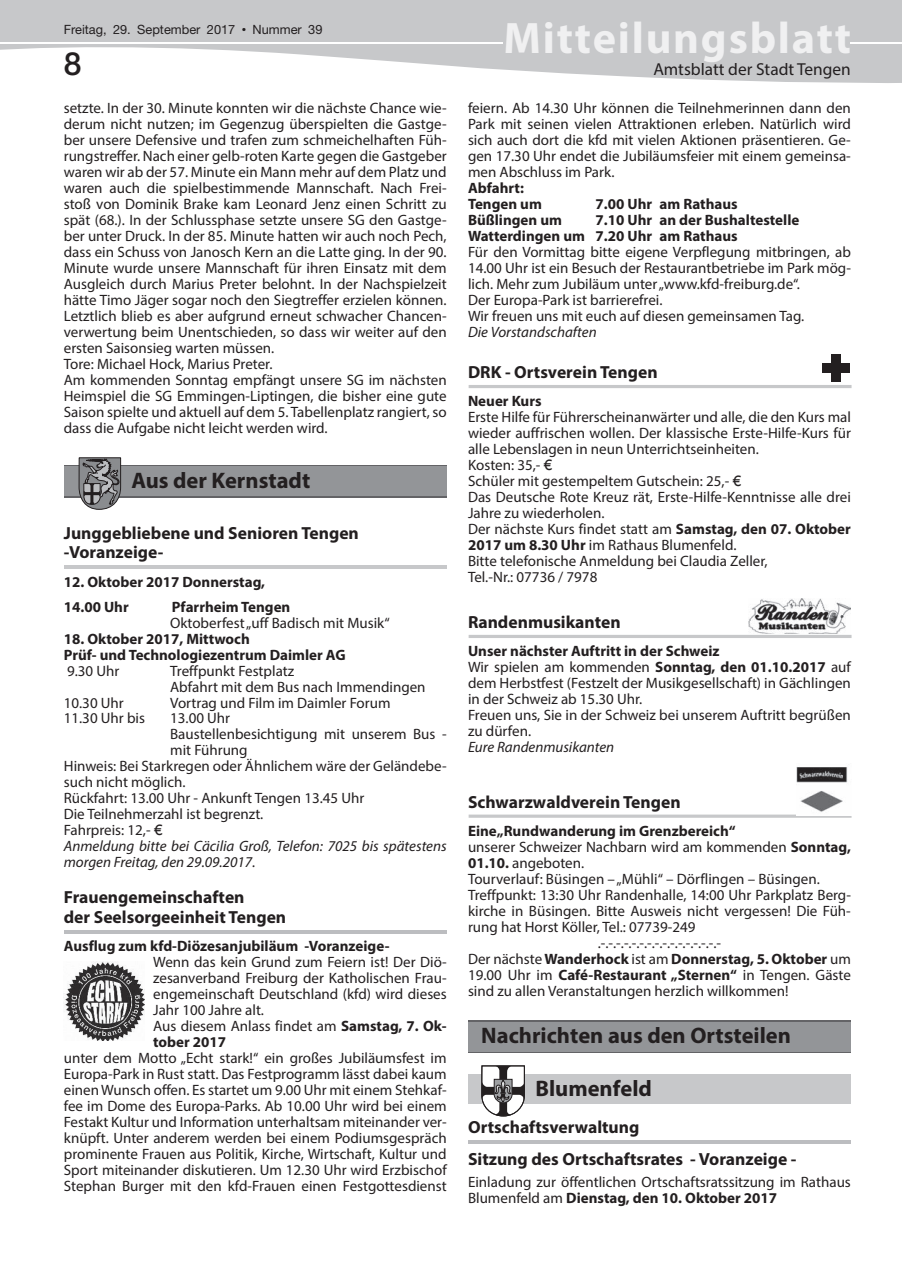
<style>
.page{position:relative;width:902px;height:1280px;background:#fff}
.page>*{position:absolute;margin:0;border:0;box-sizing:border-box;transform-origin:0 0}
.t1{font:700 44.25px "Myriad Pro";letter-spacing:.04em;color:#f0f0f1}
.t2{font:500 31.95px "Helvetica Neue";color:#231f20}
.t3{font:700 22.5px "Myriad Pro";color:#231f20}
.t4{font:700 17.55px/19.2px "Myriad Pro";color:#231f20}
.t5{font:17.4px "Myriad Pro";color:#231f20}
.t6{font:15px/16px "Myriad Pro";color:#231f20}
.t7{font:700 15px/16px "Myriad Pro";color:#231f20}
.t8{font:italic 15px "Myriad Pro";color:#231f20}
.t9{font:12.75px "Helvetica Neue";color:#231f20}
.s1{font-family:"M Twentieth Century";font-weight:500}
.s2{font-size:12.9px}
.s3{font-family:"Gill Sans"}
.s4{font-weight:700}
.s5{font-weight:400}
</style>
<div class="page">
<svg style="left:0;top:0;width:901px;height:83px;fill:#c7c8ca"></svg>
<div style="left:505px;top:22px;width:344px;height:40px;background:#c7c8ca"></div>
<hr style="left:0;top:42px;width:502px;height:1px;background:#fff">
<hr style="left:850px;top:42px;width:51px;height:1px;background:#fff">
<hr style="left:64px;top:566px;width:382px;height:3px;background:#c7c8ca">
<hr style="left:64px;top:930px;width:382px;height:3px;background:#bcbdc0">
<div style="left:64px;top:465px;width:382px;height:32px;background:#636366"></div>
<div style="left:64px;top:466px;width:382px;height:30px;background:#939598"></div>
<svg style="left:79px;top:457px;width:42px;height:53px"></svg>
<img style="left:64px;top:961px;width:81px;height:80px">
<hr style="left:468px;top:1140px;width:382px;height:3px;background:#bcbdc0">
<hr style="left:468px;top:385px;width:383px;height:3px;background:#c7c8ca">
<div style="left:830px;top:354px;width:10px;height:27px;background:#231f20"></div>
<div style="left:821px;top:363px;width:28px;height:9px;background:#231f20"></div>
<hr style="left:468px;top:635px;width:383px;height:3px;background:#c7c8ca">
<img style="left:748px;top:598px;width:102px;height:36px">
<svg style="left:468px;top:814px;width:383px;height:4px"></svg>
<img style="left:796px;top:767px;width:55px;height:48px">
<svg style="left:468px;top:1020px;width:382px;height:33px;background:#6f6f72"></svg>
<div style="left:468px;top:1022px;width:382px;height:29px;background:#939598"></div>
<div style="left:468px;top:1074px;width:382px;height:30px;background:#c7c8ca"></div>
<svg style="left:481px;top:1066px;width:44px;height:50px"></svg>
<p class="t9" style="left:64px;top:22px;width:260px">Freitag, 29. September 2017 <span class="s1">•</span> Nummer <span class="s2">39</span></p>
<h1 class="t1" style="left:503px;top:9px;width:349px">Mitteilungsblatt</h1>
<h2 class="t2" style="left:64px;top:45px;width:19px">8</h2>
<p class="t5" style="left:653px;top:59px;width:199px">Amtsblatt der Stadt Tengen</p>
<p class="t6" style="left:64px;top:100px;width:384px">setzte. In der 30. Minute konnten wir die nächste Chance wie&shy;derum nicht nutzen; im Gegenzug überspielten die Gastge&shy;ber unsere Defensive und trafen zum schmeichelhaften Füh&shy;rungstreffer. Nach einer gelb-roten Karte gegen die Gastgeber waren wir ab der 57. Minute ein Mann mehr auf dem Platz und waren auch die spielbestimmende Mannschaft. Nach Frei&shy;stoß von Dominik Brake kam Leonard Jenz einen Schritt zu spät (68.). In der Schlussphase setzte unsere SG den Gastge&shy;ber unter Druck. In der 85. Minute hatten wir auch noch Pech, dass ein Schuss von Janosch Kern an die Latte ging. In der 90.<br>Minute wurde unsere Mannschaft für ihren Einsatz mit dem Ausgleich durch Marius Preter belohnt. In der Nachspielzeit hätte Timo Jäger sogar noch den Siegtreffer erzielen können.<br>Letztlich blieb es aber aufgrund erneut schwacher Chancen&shy;verwertung beim Unentschieden, so dass wir weiter auf den ersten Saisonsieg warten müssen.<br>Tore: Michael Hock, Marius Preter.<br>Am kommenden Sonntag empfängt unsere SG im nächsten Heimspiel die SG Emmingen-Liptingen, die bisher eine gute Saison spielte und aktuell auf dem 5. Tabellenplatz rangiert, so dass die Aufgabe nicht leicht werden wird.</p>
<h3 class="t3" style="left:131px;top:466px;width:180px">Aus der Kernstadt</h3>
<p class="t4" style="left:64px;top:523px;width:296px">Junggebliebene und Senioren Tengen -Voranzeige-</p>
<p class="t7" style="left:64px;top:569px;width:203px;line-height:24.5px">12. Oktober 2017 Donnerstag,<br>14.00 Uhr</p>
<p class="t7" style="left:172px;top:598px;width:120px">Pfarrheim Tengen</p>
<p class="t6" style="left:170px;top:614px;width:221px">Oktoberfest „uff Badisch mit Musik“</p>
<p class="t7" style="left:64px;top:630px;width:283px">18. Oktober 2017, Mittwoch<br>Prüf- und Technologiezentrum Daimler AG</p>
<p class="t6" style="left:67px;top:662px;width:54px">9.30 Uhr</p>
<p class="t6" style="left:170px;top:662px;width:257px">Treffpunkt Festplatz<br>Abfahrt mit dem Bus nach Immendingen</p>
<p class="t6" style="left:64px;top:694px;width:61px">10.30 Uhr</p>
<p class="t6" style="left:170px;top:694px;width:222px">Vortrag und Film im Daimler Forum</p>
<p class="t6" style="left:64px;top:710px;width:83px">11.30 Uhr bis</p>
<p class="t6" style="left:170px;top:710px;width:61px">13.00 Uhr</p>
<p class="t6" style="left:170px;top:726px;width:278px">Baustellenbesichtigung mit unserem Bus -</p>
<p class="t6" style="left:170px;top:742px;width:79px">mit Führung</p>
<p class="t6" style="left:64px;top:758px;width:384px">Hinweis: Bei Starkregen oder Ähnlichem wäre der Geländebe-</p>
<p class="t6" style="left:64px;top:774px;width:123px">such nicht möglich.</p>
<p class="t6" style="left:64px;top:790px;width:302px">Rückfahrt: 13.00 Uhr - Ankunft Tengen 13.45 Uhr</p>
<p class="t6" style="left:64px;top:806px;width:201px">Die Teilnehmerzahl ist begrenzt.</p>
<p class="t6" style="left:64px;top:822px;width:101px">Fahrpreis: 12,- <span class="s3">€</span></p>
<p class="t8" style="left:64px;top:837px;width:384px">Anmeldung bitte bei Cäcilia Groß, Telefon: 7025 bis spätestens</p>
<p class="t8" style="left:64px;top:853px;width:193px">morgen Freitag, den 29.09.2017.</p>
<p class="t4" style="left:64px;top:887px;width:224px">Frauengemeinschaften<br>der Seelsorgeeinheit Tengen</p>
<p class="t7" style="left:64px;top:938px;width:327px">Ausflug zum kfd-Diözesanjubiläum -Voranzeige-</p>
<p class="t6" style="left:153px;top:954px;width:295px">Wenn das kein Grund zum Feiern ist! Der Diö&shy;zesanverband Freiburg der Katholischen Frau&shy;engemeinschaft Deutschland (kfd) wird dieses Jahr 100 Jahre alt.<br>Aus diesem Anlass findet am <span class="s4">Samstag, 7. Ok&shy;tober 2017</span></p>
<p class="t6" style="left:64px;top:1050px;width:384px;text-align:justify">unter dem Motto „Echt stark!“ ein großes Jubiläumsfest im Europa-Park in Rust statt. Das Festprogramm lässt dabei kaum einen Wunsch offen. Es startet um 9.00 Uhr mit einem Stehkaf&shy;fee im Dome des Europa-Parks. Ab 10.00 Uhr wird bei einem Festakt Kultur und Information unterhaltsam miteinander ver&shy;knüpft. Unter anderem werden bei einem Podiumsgespräch prominente Frauen aus Politik, Kirche, Wirtschaft, Kultur und Sport miteinander diskutieren. Um 12.30 Uhr wird Erzbischof Stephan Burger mit den kfd-Frauen einen Festgottesdienst</p>
<p class="t6" style="left:468px;top:100px;width:384px;text-align:justify">feiern. Ab 14.30 Uhr können die Teilnehmerinnen dann den Park mit seinen vielen Attraktionen erleben. Natürlich wird sich auch dort die kfd mit vielen Aktionen präsentieren. Ge&shy;gen 17.30 Uhr endet die Jubiläumsfeier mit einem gemeinsa&shy;men Abschluss im Park.</p>
<p class="t7" style="left:468px;top:180px;width:75px">Abfahrt:<br>Tengen um</p>
<p class="t7" style="left:595px;top:196px;width:143px">7.00 Uhr am Rathaus</p>
<p class="t7" style="left:468px;top:212px;width:95px">Büßlingen um</p>
<p class="t7" style="left:468px;top:212px;width:333px;text-indent:128px">7.10 Uhr an der Bushaltestelle<br>Watterdingen um 7.20 Uhr am Rathaus</p>
<p class="t6" style="left:468px;top:244px;width:384px">Für den Vormittag bitte eigene Verpflegung mitbringen, ab 14.00 Uhr ist ein Besuch der Restaurantbetriebe im Park mög&shy;lich. Mehr zum Jubiläum unter „www.kfd-freiburg.de“.<br>Der Europa-Park ist barrierefrei.<br>Wir freuen uns mit euch auf diesen gemeinsamen Tag.</p>
<p class="t8" style="left:468px;top:323px;width:130px">Die Vorstandschaften</p>
<p class="t4" style="left:468px;top:362px;width:191px">DRK - Ortsverein Tengen</p>
<p class="t7" style="left:468px;top:392px;width:75px">Neuer Kurs</p>
<p class="t6" style="left:468px;top:409px;width:384px">Erste Hilfe für Führerscheinanwärter und alle, die den Kurs mal wieder auffrischen wollen. Der klassische Erste-Hilfe-Kurs für alle Lebenslagen in neun Unterrichtseinheiten.<br>Kosten: 35,- <span class="s3">€<br></span>Schüler mit gestempeltem Gutschein: 25,- <span class="s3">€<br></span>Das Deutsche Rote Kreuz rät, Erste-Hilfe-Kenntnisse alle drei Jahre zu wiederholen.<br>Der nächste Kurs findet statt am <span class="s4">Samstag, den 07. Oktober 2017 um 8.30 Uhr</span> im Rathaus Blumenfeld.<br>Bitte telefonische Anmeldung bei Claudia Zeller,<br>Tel.-Nr.: 07736 / 7978</p>
<p class="t4" style="left:468px;top:612px;width:154px">Randenmusikanten</p>
<p class="t6" style="left:468px;top:643px;width:384px"><span class="s4">Unser nächster Auftritt in der Schweiz<br></span>Wir spielen am kommenden <span class="s4">Sonntag, den 01.10.2017</span> auf dem Herbstfest (Festzelt der Musikgesellschaft) in Gächlingen in der Schweiz ab 15.30 Uhr.<br>Freuen uns, Sie in der Schweiz bei unserem Auftritt begrüßen zu dürfen.</p>
<p class="t8" style="left:468px;top:738px;width:148px">Eure Randenmusikanten</p>
<p class="t4" style="left:468px;top:792px;width:214px">Schwarzwaldverein Tengen</p>
<p class="t7" style="left:468px;top:822px;width:269px">Eine„Rundwanderung im Grenzbereich“</p>
<p class="t6" style="left:468px;top:838px;width:384px">unserer Schweizer Nachbarn wird am kommenden <span class="s4">Sonntag,</span></p>
<p class="t6" style="left:468px;top:854px;width:118px"><span class="s4">01.10.</span> angeboten.</p>
<p class="t6" style="left:468px;top:870px;width:353px">Tourverlauf: Büsingen – „Mühli“ – Dörflingen – Büsingen.</p>
<p class="t6" style="left:468px;top:886px;width:384px">Treffpunkt: 13:30 Uhr Randenhalle, 14:00 Uhr Parkplatz Berg-</p>
<p class="t6" style="left:468px;top:902px;width:384px">kirche in Büsingen. Bitte Ausweis nicht vergessen! Die Füh-</p>
<p class="t6" style="left:468px;top:918px;width:229px">rung hat Horst Köller, Tel.: 07739-249</p>
<p class="t6" style="left:597px;top:934px;width:125px">.-.-.-.-.-.-.-.-.-.-.-.-.-.-.-.-</p>
<p class="t7" style="left:468px;top:950px;width:384px"><span class="s5">Der nächste</span> Wanderhock <span class="s5">ist am</span> Donnerstag, 5. Oktober <span class="s5">um</span></p>
<p class="t6" style="left:468px;top:966px;width:384px">19.00 Uhr im <span class="s4">Café-Restaurant „Sternen“</span> in Tengen. Gäste</p>
<p class="t6" style="left:468px;top:982px;width:322px">sind zu allen Veranstaltungen herzlich willkommen!</p>
<h3 class="t3" style="left:481px;top:1021px;width:311px">Nachrichten aus den Ortsteilen</h3>
<h3 class="t3" style="left:535px;top:1074px;width:118px">Blumenfeld</h3>
<p class="t4" style="left:468px;top:1110px;width:330px;line-height:32px">Ortschaftsverwaltung<br>Sitzung des Ortschaftsrates - Voranzeige -</p>
<p class="t6" style="left:468px;top:1174px;width:384px">Einladung zur öffentlichen Ortschaftsratssitzung im Rathaus<br>Blumenfeld am <span class="s4">Dienstag, den 10. Oktober 2017</span></p>
</div>
